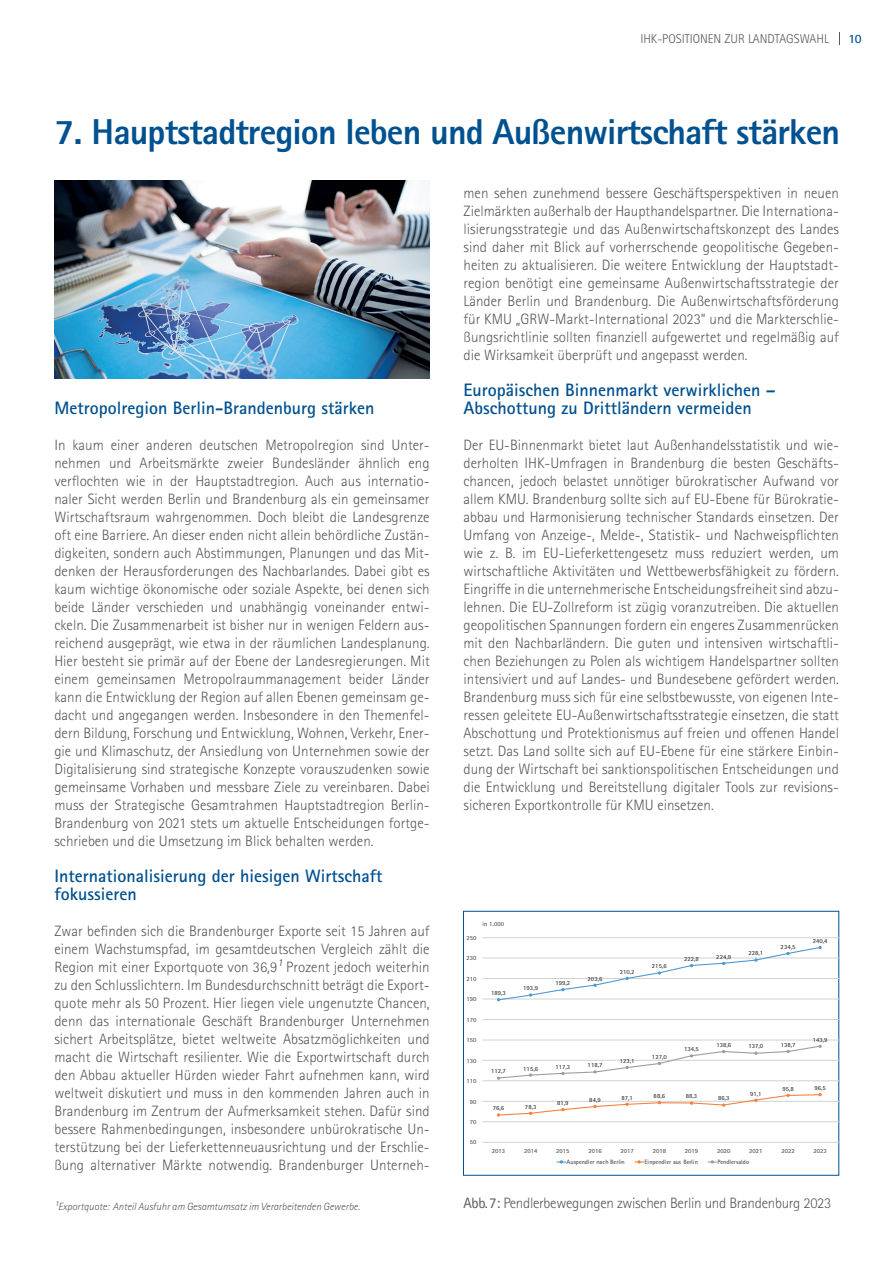
<style>
.page{position:relative;width:893px;height:1263px;background:#fff}
.page>*{position:absolute;margin:0;border:0;box-sizing:border-box;transform-origin:0 0}
.t1{font:800 36px "Rotis Sans Serif Std";letter-spacing:-.025em;color:#005190}
.t2{font:700 18px/18px "Rotis Sans Serif Std";color:#005190}
.t3{font:300 15px/18px "Rotis Sans Serif Std";color:#57585a;text-align:justify}
.t4{font:300 15px "Rotis Sans Serif Std";letter-spacing:-.02em;color:#57585a}
.t5{font:300 12.75px "Rotis Sans Serif Std";color:#57585a}
.t6{font:700 12.75px "Rotis Sans Serif Std";color:#005190}
.t7{font:italic 300 10.5px "Rotis Sans Serif Std";color:#57585a}
.t8{font:700 6.3px "Rotis Sans Serif Std";color:#36393c}
.t9{font:700 6.3px "Rotis Sans Serif Std";color:#515455}
.t10{font:700 6.3px "Rotis Sans Serif Std";color:#57585a}
.s1{font-style:italic}
.s2{font-weight:400}
</style>
<div class="page">
<svg style="left:839px;top:32px;width:1px;height:13px"></svg>
<img style="left:55px;top:181px;width:375px;height:197px">
<div style="left:463px;top:911px;width:376px;height:264px;background:#fff;border:1px solid #005190"></div>
<hr style="left:482px;top:937px;width:357px;height:1px;background:#cfd2d0">
<hr style="left:482px;top:958px;width:357px;height:1px;background:#cfd2d0">
<hr style="left:482px;top:978px;width:357px;height:1px;background:#cfd2d0">
<hr style="left:482px;top:999px;width:357px;height:1px;background:#cfd2d0">
<hr style="left:482px;top:1019px;width:357px;height:1px;background:#cfd2d0">
<hr style="left:482px;top:1040px;width:357px;height:1px;background:#cfd2d0">
<hr style="left:482px;top:1060px;width:357px;height:1px;background:#cfd2d0">
<hr style="left:482px;top:1080px;width:357px;height:1px;background:#cfd2d0">
<hr style="left:482px;top:1101px;width:357px;height:1px;background:#cfd2d0">
<hr style="left:482px;top:1121px;width:357px;height:1px;background:#cfd2d0">
<hr style="left:482px;top:1142px;width:357px;height:1px;background:#cfd2d0">
<svg style="left:497px;top:946px;width:324px;height:55px"></svg>
<svg style="left:497px;top:1093px;width:324px;height:23px"></svg>
<svg style="left:497px;top:1045px;width:324px;height:34px"></svg>
<svg style="left:557px;top:1160px;width:9px;height:3px"></svg>
<svg style="left:635px;top:1160px;width:9px;height:3px"></svg>
<svg style="left:708px;top:1160px;width:9px;height:3px"></svg>
<p class="t5" style="left:640px;top:31px;width:190px">IHK-POSITIONEN ZUR LANDTAGSWAHL</p>
<p class="t6" style="left:848px;top:31px;width:15px">10</p>
<h1 class="t1" style="left:54px;top:109px;width:787px">7. Hauptstadtregion leben und Außenwirtschaft stärken</h1>
<p class="t2" style="left:54px;top:399px;width:321px">Metropolregion Berlin-Brandenburg stärken</p>
<p class="t3" style="left:54px;top:436px;width:377px">In kaum einer anderen deutschen Metropolregion sind Unter&shy;nehmen und Arbeitsmärkte zweier Bundesländer ähnlich eng verflochten wie in der Hauptstadtregion. Auch aus internatio&shy;naler Sicht werden Berlin und Brandenburg als ein gemeinsamer Wirtschaftsraum wahrgenommen. Doch bleibt die Landesgrenze oft eine Barriere. An dieser enden nicht allein behördliche Zustän&shy;digkeiten, sondern auch Abstimmungen, Planungen und das Mit&shy;denken der Herausforderungen des Nachbarlandes. Dabei gibt es kaum wichtige ökonomische oder soziale Aspekte, bei denen sich beide Länder verschieden und unabhängig voneinander entwi&shy;ckeln. Die Zusammenarbeit ist bisher nur in wenigen Feldern aus&shy;reichend ausgeprägt, wie etwa in der räumlichen Landesplanung.<br>Hier besteht sie primär auf der Ebene der Landesregierungen. Mit einem gemeinsamen Metropolraummanagement beider Länder kann die Entwicklung der Region auf allen Ebenen gemeinsam ge&shy;dacht und angegangen werden. Insbesondere in den Themenfel&shy;dern Bildung, Forschung und Entwicklung, Wohnen, Verkehr, Ener&shy;gie und Klimaschutz, der Ansiedlung von Unternehmen sowie der Digitalisierung sind strategische Konzepte vorauszudenken sowie gemeinsame Vorhaben und messbare Ziele zu vereinbaren. Dabei muss der Strategische Gesamtrahmen Hauptstadtregion Berlin-Brandenburg von 2021 stets um aktuelle Entscheidungen fortge&shy;schrieben und die Umsetzung im Blick behalten werden.</p>
<p class="t2" style="left:54px;top:867px;width:329px">Internationalisierung der hiesigen Wirtschaft fokussieren</p>
<p class="t3" style="left:54px;top:922px;width:377px">Zwar befinden sich die Brandenburger Exporte seit 15 Jahren auf einem Wachstumspfad, im gesamtdeutschen Vergleich zählt die Region mit einer Exportquote von 36,9<span class="s1">¹</span> Prozent jedoch weiterhin zu den Schlusslichtern. Im Bundesdurchschnitt beträgt die Export&shy;quote mehr als 50 Prozent. Hier liegen viele ungenutzte Chancen, denn das internationale Geschäft Brandenburger Unternehmen sichert Arbeitsplätze, bietet weltweite Absatzmöglichkeiten und macht die Wirtschaft resilienter. Wie die Exportwirtschaft durch den Abbau aktueller Hürden wieder Fahrt aufnehmen kann, wird weltweit diskutiert und muss in den kommenden Jahren auch in Brandenburg im Zentrum der Aufmerksamkeit stehen. Dafür sind bessere Rahmenbedingungen, insbesondere unbürokratische Un&shy;terstützung bei der Lieferkettenneuausrichtung und der Erschlie&shy;ßung alternativer Märkte notwendig. Brandenburger Unterneh-</p>
<p class="t3" style="left:463px;top:184px;width:377px">men sehen zunehmend bessere Geschäftsperspektiven in neuen Zielmärkten außerhalb der Haupthandelspartner. Die Internationa&shy;lisierungsstrategie und das Außenwirtschaftskonzept des Landes sind daher mit Blick auf vorherrschende geopolitische Gegeben&shy;heiten zu aktualisieren. Die weitere Entwicklung der Hauptstadt&shy;region benötigt eine gemeinsame Außenwirtschaftsstrategie der Länder Berlin und Brandenburg. Die Außenwirtschaftsförderung für KMU „GRW-Markt-International 2023“ und die Markterschlie&shy;ßungsrichtlinie sollten finanziell aufgewertet und regelmäßig auf die Wirksamkeit überprüft und angepasst werden.</p>
<p class="t2" style="left:463px;top:381px;width:314px">Europäischen Binnenmarkt verwirklichen –<br>Abschottung zu Drittländern vermeiden</p>
<p class="t3" style="left:463px;top:436px;width:377px">Der EU-Binnenmarkt bietet laut Außenhandelsstatistik und wie&shy;derholten IHK-Umfragen in Brandenburg die besten Geschäfts&shy;chancen, jedoch belastet unnötiger bürokratischer Aufwand vor allem KMU. Brandenburg sollte sich auf EU-Ebene für Bürokratie&shy;abbau und Harmonisierung technischer Standards einsetzen. Der Umfang von Anzeige-, Melde-, Statistik- und Nachweispflichten wie z. B. im EU-Lieferkettengesetz muss reduziert werden, um wirtschaftliche Aktivitäten und Wettbewerbsfähigkeit zu fördern.<br>Eingriffe in die unternehmerische Entscheidungsfreiheit sind abzu&shy;lehnen. Die EU-Zollreform ist zügig voranzutreiben. Die aktuellen geopolitischen Spannungen fordern ein engeres Zusammenrücken mit den Nachbarländern. Die guten und intensiven wirtschaftli&shy;chen Beziehungen zu Polen als wichtigem Handelspartner sollten intensiviert und auf Landes- und Bundesebene gefördert werden.<br>Brandenburg muss sich für eine selbstbewusste, von eigenen Inte&shy;ressen geleitete EU-Außenwirtschaftsstrategie einsetzen, die statt Abschottung und Protektionismus auf freien und offenen Handel setzt. Das Land sollte sich auf EU-Ebene für eine stärkere Einbin&shy;dung der Wirtschaft bei sanktionspolitischen Entscheidungen und die Entwicklung und Bereitstellung digitaler Tools zur revisions&shy;sicheren Exportkontrolle für KMU einsetzen.</p>
<p class="t10" style="left:482px;top:920px;width:23px">in 1.000</p>
<p class="t9" style="left:466px;top:934px;width:12px">250</p>
<p class="t9" style="left:466px;top:954px;width:12px">230</p>
<p class="t9" style="left:466px;top:974px;width:12px">210</p>
<p class="t9" style="left:466px;top:995px;width:12px">190</p>
<p class="t9" style="left:466px;top:1015px;width:12px">170</p>
<p class="t9" style="left:466px;top:1036px;width:12px">150</p>
<p class="t9" style="left:466px;top:1056px;width:12px">130</p>
<p class="t9" style="left:466px;top:1077px;width:12px">110</p>
<p class="t8" style="left:491px;top:989px;width:16px">189,3</p>
<p class="t8" style="left:491px;top:1067px;width:16px">112,7</p>
<p class="t8" style="left:523px;top:984px;width:16px">193,9</p>
<p class="t8" style="left:555px;top:979px;width:16px">199,2</p>
<p class="t8" style="left:588px;top:974px;width:16px">203,6</p>
<p class="t8" style="left:620px;top:967px;width:16px">210,2</p>
<p class="t8" style="left:652px;top:962px;width:16px">215,6</p>
<p class="t8" style="left:684px;top:955px;width:16px">222,8</p>
<p class="t8" style="left:716px;top:952px;width:16px">224,9</p>
<p class="t8" style="left:748px;top:949px;width:16px">228,1</p>
<p class="t8" style="left:781px;top:943px;width:16px">234,5</p>
<p class="t8" style="left:813px;top:937px;width:16px">240,4</p>
<p class="t8" style="left:523px;top:1064px;width:16px">115,6</p>
<p class="t8" style="left:555px;top:1063px;width:16px">117,3</p>
<p class="t8" style="left:588px;top:1061px;width:16px">118,7</p>
<p class="t8" style="left:620px;top:1057px;width:16px">123,1</p>
<p class="t8" style="left:652px;top:1052px;width:16px">127,0</p>
<p class="t8" style="left:684px;top:1045px;width:16px">134,5</p>
<p class="t8" style="left:716px;top:1041px;width:16px">138,6</p>
<p class="t8" style="left:748px;top:1042px;width:16px">137,0</p>
<p class="t8" style="left:781px;top:1041px;width:16px">138,7</p>
<p class="t8" style="left:813px;top:1035px;width:16px">143,9</p>
<p class="t9" style="left:470px;top:1097px;width:8px">90</p>
<p class="t9" style="left:470px;top:1118px;width:8px">70</p>
<p class="t9" style="left:470px;top:1138px;width:8px">50</p>
<p class="t8" style="left:493px;top:1104px;width:13px">76,6</p>
<p class="t8" style="left:525px;top:1102px;width:13px">78,3</p>
<p class="t8" style="left:557px;top:1099px;width:13px">81,9</p>
<p class="t8" style="left:589px;top:1096px;width:13px">84,9</p>
<p class="t8" style="left:621px;top:1093px;width:13px">87,1</p>
<p class="t8" style="left:654px;top:1092px;width:13px">88,6</p>
<p class="t8" style="left:686px;top:1092px;width:13px">88,3</p>
<p class="t8" style="left:718px;top:1094px;width:13px">86,3</p>
<p class="t8" style="left:750px;top:1089px;width:13px">91,1</p>
<p class="t8" style="left:782px;top:1084px;width:13px">95,8</p>
<p class="t8" style="left:814px;top:1084px;width:13px">96,5</p>
<p class="t9" style="left:492px;top:1146px;width:15px">2013</p>
<p class="t9" style="left:524px;top:1146px;width:15px">2014</p>
<p class="t9" style="left:556px;top:1146px;width:15px">2015</p>
<p class="t9" style="left:588px;top:1146px;width:15px">2016</p>
<p class="t9" style="left:620px;top:1146px;width:15px">2017</p>
<p class="t9" style="left:653px;top:1146px;width:15px">2018</p>
<p class="t9" style="left:685px;top:1146px;width:15px">2019</p>
<p class="t9" style="left:717px;top:1146px;width:15px">2020</p>
<p class="t9" style="left:749px;top:1146px;width:15px">2021</p>
<p class="t9" style="left:781px;top:1146px;width:15px">2022</p>
<p class="t9" style="left:813px;top:1146px;width:15px">2023</p>
<p class="t9" style="left:566px;top:1158px;width:60px">Auspendler nach Berlin</p>
<p class="t9" style="left:644px;top:1158px;width:55px">Einpendler aus Berlin</p>
<p class="t9" style="left:717px;top:1158px;width:33px">Pendlersaldo</p>
<p class="t7" style="left:55px;top:1200px;width:307px">¹Exportquote: Anteil Ausfuhr am Gesamtumsatz im Verarbeitenden Gewerbe.</p>
<p class="t4" style="left:463px;top:1194px;width:369px"><span class="s2">Abb.7:</span> Pendlerbewegungen zwischen Berlin und Brandenburg 2023</p>
</div>
